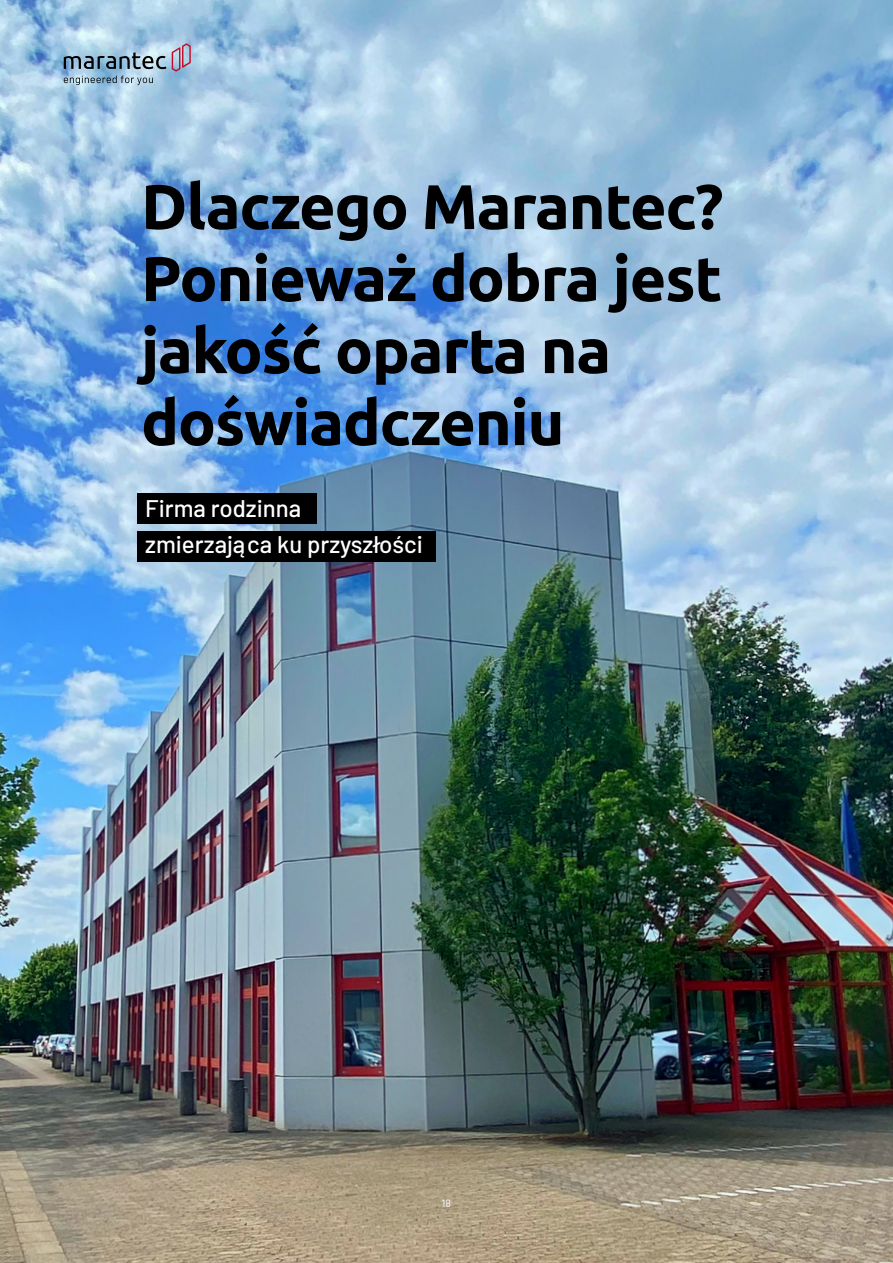
<style>
.page{position:relative;width:893px;height:1263px;background:#fff}
.page>*{position:absolute;margin:0;border:0;box-sizing:border-box;transform-origin:0 0}
.t1{font:700 63px/72px "Ubuntu";letter-spacing:-.02em;color:#000}
.t2{font:500 24px/36px "Barlow";color:#fff}
.t3{font:10.5px "Barlow";color:#fff}
</style>
<div class="page">
<img style="left:0;top:0;width:893px;height:1263px">
<svg style="left:64px;top:52px;width:102px;height:17px;background:#758fa0"></svg>
<svg style="left:172px;top:43px;width:19px;height:29px"></svg>
<svg style="left:64px;top:76px;width:89px;height:9px"></svg>
<div style="left:138px;top:493px;width:179px;height:31px;background:#000"></div>
<div style="left:138px;top:531px;width:298px;height:30px;background:#000"></div>
<p class="t1" style="left:141px;top:170px;width:584px">Dlaczego Marantec?<br>Ponieważ dobra jest jakość oparta na doświadczeniu</p>
<p class="t2" style="left:145px;top:490px;width:279px">Firma rodzinna zmierzająca ku przyszłości</p>
<p class="t3" style="left:442px;top:1196px;width:11px">18</p>
</div>
